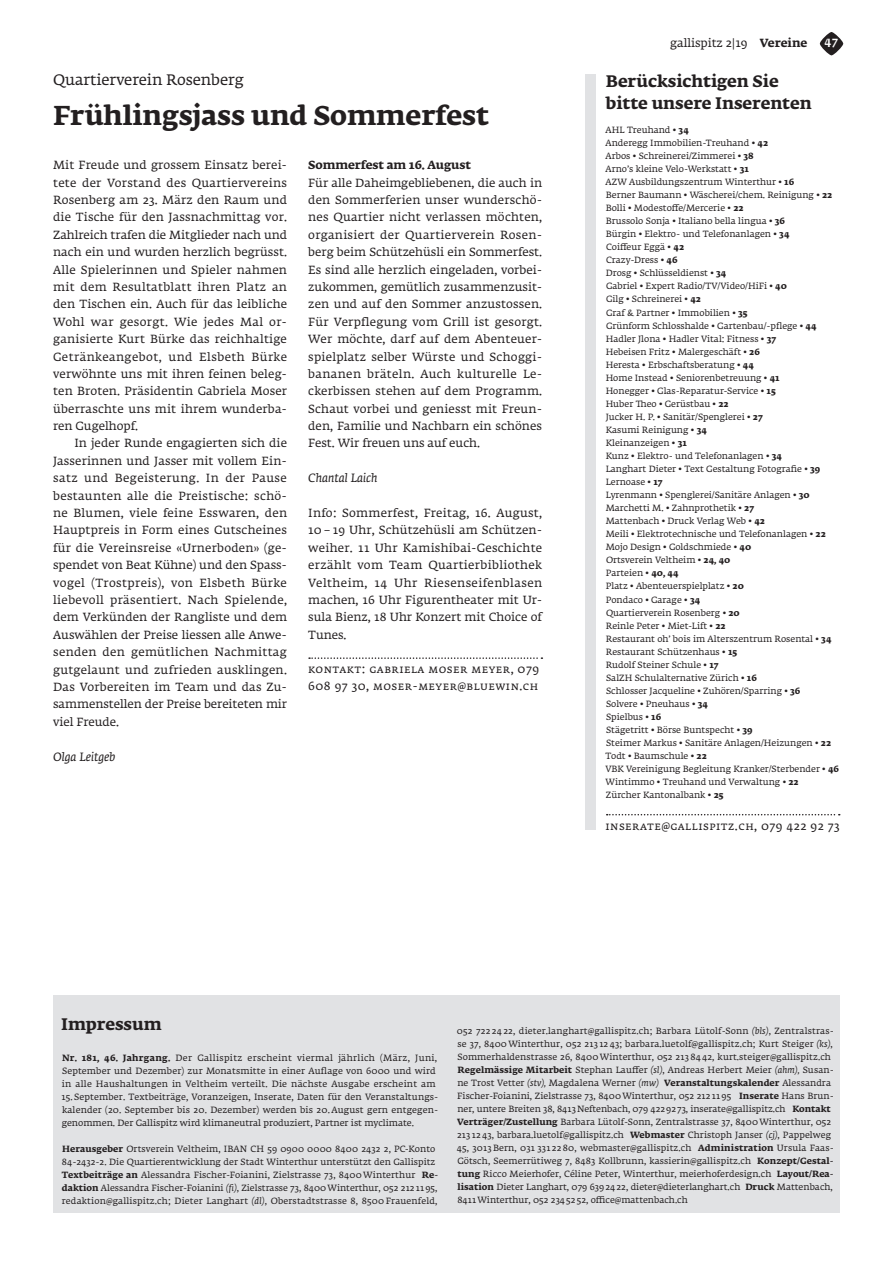
<style>
.page{position:relative;width:893px;height:1263px;background:#fff}
.page>*{position:absolute;margin:0;border:0;box-sizing:border-box;transform-origin:0 0}
.t1{font:700 27px "Fedra Serif A Std";color:#231f20}
.t2{font:700 16.5px/21.8px "Fedra Serif A Std";color:#231f20}
.t3{font:15px "Fedra Serif A Std";color:#231f20}
.t4{font:italic 11.85px "Fedra Serif A Std";color:#231f20}
.t5{font:11.7px/17.4px "Fedra Serif A Std";letter-spacing:.025em;color:#231f20;text-align:justify}
.t6{font:700 11.7px "Fedra Serif A Std";letter-spacing:-.005em;color:#231f20}
.t7{font:500 11.7px "Fedra Serif A Std";color:#fff}
.t8{font:9px/13px "Fedra Serif A Std";letter-spacing:.015em;color:#231f20}
.t9{font:8.85px/13px "Fedra Serif A Std";color:#231f20}
.s1{font-weight:700}
.s2{font-style:italic;font-size:9px}
.s3{font-size:9px}
</style>
<div class="page">
<svg style="left:820px;top:32px;width:23px;height:23px"></svg>
<svg style="left:607px;top:814px;width:233px;height:1px"></svg>
<div style="left:53px;top:995px;width:787px;height:218px;background:#e1e2e4"></div>
<div style="left:585px;top:74px;width:10px;height:756px;background:#e1e2e4"></div>
<svg style="left:309px;top:657px;width:233px;height:2px"></svg>
<h3 class="t3" style="left:53px;top:70px;width:192px">Quartierverein Rosenberg</h3>
<h1 class="t1" style="left:53px;top:96px;width:437px">Frühlingsjass und Sommerfest</h1>
<p class="t5" style="left:53px;top:157px;width:235px">Mit Freude und grossem Einsatz berei&shy;tete der Vorstand des Quartiervereins Rosenberg am 23. März den Raum und die Tische für den Jassnachmittag vor.<br>Zahlreich trafen die Mitglieder nach und nach ein und wurden herzlich begrüsst.<br>Alle Spielerinnen und Spieler nahmen mit dem Resultatblatt ihren Platz an den Tischen ein. Auch für das leibliche Wohl war gesorgt. Wie jedes Mal or&shy;ganisierte Kurt Bürke das reichhaltige Getränkeangebot, und Elsbeth Bürke verwöhnte uns mit ihren feinen beleg&shy;ten Broten. Präsidentin Gabriela Moser überraschte uns mit ihrem wunderba&shy;ren Gugelhopf.</p>
<p class="t5" style="left:53px;top:436px;width:235px;text-indent:21px">In jeder Runde engagierten sich die Jasserinnen und Jasser mit vollem Ein&shy;satz und Begeisterung. In der Pause bestaunten alle die Preistische: schö&shy;ne Blumen, viele feine Esswaren, den Hauptpreis in Form eines Gutscheines für die Vereinsreise «Urnerboden» (ge&shy;spendet von Beat Kühne) und den Spass&shy;vogel (Trostpreis), von Elsbeth Bürke liebevoll präsentiert. Nach Spielende, dem Verkünden der Rangliste und dem Auswählen der Preise liessen alle Anwe&shy;senden den gemütlichen Nachmittag gutgelaunt und zufrieden ausklingen.<br>Das Vorbereiten im Team und das Zu&shy;sammenstellen der Preise bereiteten mir viel Freude.</p>
<h3 class="t4" style="left:53px;top:749px;width:64px">Olga Leitgeb</h3>
<h3 class="t6" style="left:308px;top:157px;width:164px">Sommerfest am 16. August</h3>
<p class="t5" style="left:308px;top:175px;width:235px">Für alle Daheimgebliebenen, die auch in den Sommerferien unser wunderschö&shy;nes Quartier nicht verlassen möchten, organisiert der Quartierverein Rosen&shy;berg beim Schützehüsli ein Sommerfest.<br>Es sind alle herzlich eingeladen, vorbei&shy;zukommen, gemütlich zusammenzusit&shy;zen und auf den Sommer anzustossen.<br>Für Verpflegung vom Grill ist gesorgt.<br>Wer möchte, darf auf dem Abenteuer&shy;spielplatz selber Würste und Schoggi&shy;bananen bräteln. Auch kulturelle Le&shy;ckerbissen stehen auf dem Programm.<br>Schaut vorbei und geniesst mit Freun&shy;den, Familie und Nachbarn ein schönes Fest. Wir freuen uns auf euch.</p>
<h3 class="t4" style="left:308px;top:471px;width:71px">Chantal Laich</h3>
<p class="t5" style="left:308px;top:505px;width:235px">Info: Sommerfest, Freitag, 16. August, 10–19 Uhr, Schützehüsli am Schützen&shy;weiher. 11 Uhr Kamishibai-Geschichte erzählt vom Team Quartierbibliothek Veltheim, 14 Uhr Riesenseifenblasen machen, 16 Uhr Figurentheater mit Ur&shy;sula Bienz, 18 Uhr Konzert mit Choice of Tunes.</p>
<h3 class="t5" style="left:308px;top:661px;width:232px">kontakt: gabriela moser meyer, 079<br>608 97 30, moser-meyer@bluewin.ch</h3>
<h3 class="t5" style="left:670px;top:36px;width:139px">gallispitz 2|19 <span class="s1">Vereine</span></h3>
<h3 class="t7" style="left:824px;top:35px;width:15px">47</h3>
<h2 class="t2" style="left:606px;top:71px;width:207px">Berücksichtigen Sie bitte unsere Inserenten</h2>
<p class="t9" style="left:605px;top:124px;width:235px">AHL Treuhand • <span class="s1">34<br></span>Anderegg Immobilien-Treuhand • <span class="s1">42<br></span>Arbos • Schreinerei/Zimmerei • <span class="s1">38<br></span>Arno’s kleine Velo-Werkstatt • <span class="s1">31<br></span>AZW Ausbildungszentrum Winterthur • <span class="s1">16<br></span>Berner Baumann • Wäscherei/chem. Reinigung • <span class="s1">22<br></span>Bolli • Modestoffe/Mercerie • <span class="s1">22<br></span>Brussolo Sonja • Italiano bella lingua • <span class="s1">36<br></span>Bürgin • Elektro- und Telefonanlagen • <span class="s1">34<br></span>Coiffeur Eggä • <span class="s1">42<br></span>Crazy-Dress • <span class="s1">46<br></span>Drosg • Schlüsseldienst • <span class="s1">34<br></span>Gabriel • Expert Radio/TV/Video/HiFi • <span class="s1">40<br></span>Gilg • Schreinerei • <span class="s1">42<br></span>Graf &amp; Partner • Immobilien • <span class="s1">35<br></span>Grünform Schlosshalde • Gartenbau/-pflege • <span class="s1">44<br></span>Hadler Jlona • Hadler Vital: Fitness • <span class="s1">37<br></span>Hebeisen Fritz • Malergeschäft • <span class="s1">26<br></span>Heresta • Erbschaftsberatung • <span class="s1">44<br></span>Home Instead • Seniorenbetreuung • <span class="s1">41<br></span>Honegger • Glas-Reparatur-Service • <span class="s1">15<br></span>Huber Theo • Gerüstbau • <span class="s1">22<br></span>Jucker H. P. • Sanitär/Spenglerei • <span class="s1">27<br></span>Kasumi Reinigung • <span class="s1">34<br></span>Kleinanzeigen • <span class="s1">31<br></span>Kunz • Elektro- und Telefonanlagen • <span class="s1">34<br></span>Langhart Dieter • Text Gestaltung Fotografie • <span class="s1">39<br></span>Lernoase • <span class="s1">17<br></span>Lyrenmann • Spenglerei/Sanitäre Anlagen • <span class="s1">30<br></span>Marchetti M. • Zahnprothetik • <span class="s1">27<br></span>Mattenbach • Druck Verlag Web • <span class="s1">42<br></span>Meili • Elektrotechnische und Telefonanlagen • <span class="s1">22<br></span>Mojo Design • Goldschmiede • <span class="s1">40<br></span>Ortsverein Veltheim • <span class="s1">24, 40<br></span>Parteien • <span class="s1">40, 44<br></span>Platz • Abenteuerspielplatz • <span class="s1">20<br></span>Pondaco • Garage • <span class="s1">34<br></span>Quartierverein Rosenberg • <span class="s1">20<br></span>Reinle Peter • Miet-Lift • <span class="s1">22<br></span>Restaurant oh’ bois im Alterszentrum Rosental • <span class="s1">34<br></span>Restaurant Schützenhaus • <span class="s1">15<br></span>Rudolf Steiner Schule • <span class="s1">17<br></span>SalZH Schulalternative Zürich • <span class="s1">16<br></span>Schlosser Jacqueline • Zuhören/Sparring • <span class="s1">36<br></span>Solvere • Pneuhaus • <span class="s1">34<br></span>Spielbus • <span class="s1">16<br></span>Stägetritt • Börse Buntspecht • <span class="s1">39<br></span>Steimer Markus • Sanitäre Anlagen/Heizungen • <span class="s1">22<br></span>Todt • Baumschule • <span class="s1">22<br></span>VBK Vereinigung Begleitung Kranker/Sterbender • <span class="s1">46<br></span>Wintimmo • Treuhand und Verwaltung • <span class="s1">22<br></span>Zürcher Kantonalbank • <span class="s1">25</span></p>
<h3 class="t5" style="left:605px;top:818px;width:236px">inserate@gallispitz.ch, 079 422 92 73</h3>
<h2 class="t2" style="left:61px;top:1014px;width:102px">Impressum</h2>
<p class="t8" style="left:62px;top:1052px;width:377px"><span class="s1">Nr. 181, 46. Jahrgang.</span> Der Gallispitz erscheint viermal jährlich (März, Juni,<br>September und Dezember) zur Monatsmitte in einer Auflage von 6000 und wird in alle Haushaltungen in Veltheim verteilt. Die nächste Ausgabe erscheint am</p>
<p class="t8" style="left:62px;top:1091px;width:377px;text-align:justify">15. September. Textbeiträge, Voranzeigen, Inserate, Daten für den Veranstaltungs&shy;kalender (20. September bis 20. Dezember) werden bis 20.August gern entgegen&shy;genommen. Der Gallispitz wird klimaneutral produziert, Partner ist myclimate.</p>
<p class="t9" style="left:62px;top:1143px;width:378px"><span class="s1">Herausgeber</span> Ortsverein Veltheim, IBAN CH 59 0900 0000 8400 2432 2, PC-Konto 84-2432-2. Die Quartierentwicklung der Stadt Winterthur unterstützt den Gallispitz <span class="s1">Textbeiträge an</span> Alessandra Fischer-Foianini, Zielstrasse 73, 8400Winterthur <span class="s1">Re&shy;daktion</span> Alessandra Fischer-Foianini <span class="s2">(fi)</span>, Zielstrasse 73, 8400Winterthur, 052 2121195, redaktion@gallispitz.ch; Dieter Langhart <span class="s2">(dl)</span>, Oberstadtstrasse 8, 8500 Frauenfeld,</p>
<p class="t9" style="left:457px;top:1025px;width:379px">052 722 24 22, dieter.langhart@gallispitz.ch; Barbara Lütolf-Sonn <span class="s2">(bls)</span>, Zentralstras&shy;se 37, 8400Winterthur, 052 213 12 43; barbara.luetolf@gallispitz.ch; Kurt Steiger <span class="s2">(ks)</span>, Sommerhaldenstrasse 26, 8400Winterthur, 052 213 84 42, kurt.steiger@gallispitz.ch <span class="s1">Regelmässige Mitarbeit</span> Stephan Lauffer <span class="s2">(sl)</span>, Andreas Herbert Meier <span class="s2">(ahm),</span> Susan&shy;ne Trost Vetter <span class="s2">(stv),</span> <span class="s3">Magdalena Werner</span> <span class="s2">(mw)</span> <span class="s1">Veranstaltungskalender</span> Alessandra Fischer-Foianini, Zielstrasse 73, 8400Winterthur, 052 212 1195 <span class="s1">Inserate</span> Hans Brun&shy;ner, untere Breiten 38, 8413Neftenbach, 079 4229273, inserate@gallispitz.ch <span class="s1">Kontakt Verträger/Zustellung</span> Barbara Lütolf-Sonn, Zentralstrasse 37, 8400Winterthur, 052<br>213 12 43, barbara.luetolf@gallispitz.ch <span class="s1">Webmaster</span> Christoph Janser <span class="s2">(cj)</span>, Pappelweg 45, 3013Bern, 031 331 22 80, webmaster@gallispitz.ch <span class="s1">Administration</span> Ursula Faas-Götsch, Seemerrütiweg 7, 8483 Kollbrunn, kassierin@gallispitz.ch <span class="s1">Konzept/Gestal&shy;tung</span> Ricco Meierhofer, Céline Peter, Winterthur, meierhoferdesign.ch <span class="s1">Layout/Rea&shy;lisation</span> Dieter Langhart, 079 6392422, dieter@dieterlanghart.ch <span class="s1">Druck</span> Mattenbach, 8411Winterthur, 052 2345252, office@mattenbach.ch</p>
</div>
